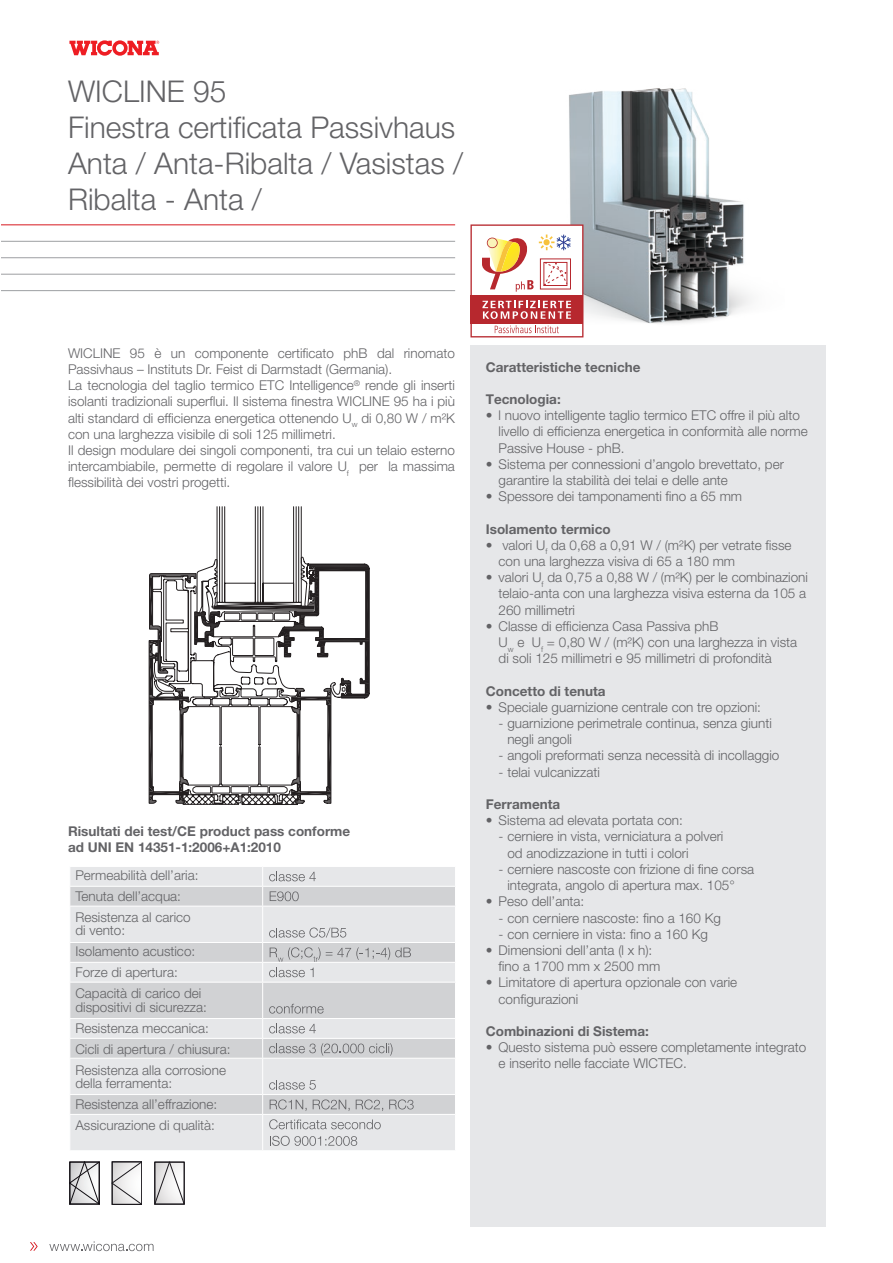
<style>
.page{position:relative;width:893px;height:1263px;background:#fff}
.page>*{position:absolute;margin:0;border:0;box-sizing:border-box;transform-origin:0 0}
.t1{font:300 30px "Helvetica Neue LT Pro";color:#636366}
.t2{font:300 13.5px/16.2px "Helvetica Neue LT Pro";color:#636366}
.t3{font:700 13.5px "Helvetica Neue LT Pro";color:#636366}
.s1{color:#e6e7e9}
</style>
<div class="page">
<svg style="left:69px;top:40px;width:90px;height:16px"></svg>
<svg style="left:49px;top:1241px;width:105px;height:10px"></svg>
<svg style="left:30px;top:1242px;width:8px;height:9px"></svg>
<div style="left:470px;top:345px;width:356px;height:882px;background:#e6e7e9"></div>
<hr style="left:1px;top:224px;width:454px;height:1px;background:#d7171f">
<hr style="left:1px;top:241px;width:454px;height:1px;background:#9d9fa2">
<hr style="left:1px;top:257px;width:454px;height:1px;background:#9d9fa2">
<hr style="left:1px;top:274px;width:454px;height:1px;background:#9d9fa2">
<hr style="left:1px;top:290px;width:454px;height:1px;background:#9d9fa2">
<img style="left:496px;top:88px;width:255px;height:250px">
<svg style="left:69px;top:1162px;width:31px;height:42px"></svg>
<svg style="left:112px;top:1162px;width:30px;height:42px"></svg>
<svg style="left:154px;top:1162px;width:31px;height:42px"></svg>
<svg style="left:470px;top:224px;width:113px;height:113px"></svg>
<div style="left:70px;top:867px;width:385px;height:283px;background:#e6e7e9"></div>
<svg style="left:70px;top:887px;width:385px;height:227px;background:#dbdcde"></svg>
<hr style="left:69px;top:886px;width:194px;height:1px;background:#fff">
<hr style="left:263px;top:886px;width:193px;height:1px;background:#fff">
<svg style="left:262px;top:867px;width:1px;height:39px"></svg>
<hr style="left:69px;top:906px;width:194px;height:1px;background:#fff">
<hr style="left:263px;top:906px;width:193px;height:1px;background:#fff">
<hr style="left:262px;top:906px;width:1px;height:36px;background:#fff">
<hr style="left:69px;top:942px;width:194px;height:1px;background:#fff">
<hr style="left:263px;top:942px;width:193px;height:1px;background:#fff">
<hr style="left:69px;top:962px;width:194px;height:1px;background:#fff">
<hr style="left:263px;top:962px;width:193px;height:1px;background:#fff">
<svg style="left:262px;top:943px;width:1px;height:39px"></svg>
<hr style="left:69px;top:982px;width:194px;height:1px;background:#fff">
<hr style="left:263px;top:982px;width:193px;height:1px;background:#fff">
<hr style="left:262px;top:982px;width:1px;height:36px;background:#fff">
<hr style="left:69px;top:1018px;width:194px;height:1px;background:#fff">
<hr style="left:263px;top:1018px;width:193px;height:1px;background:#fff">
<hr style="left:69px;top:1038px;width:194px;height:1px;background:#fff">
<hr style="left:263px;top:1038px;width:193px;height:1px;background:#fff">
<svg style="left:262px;top:1019px;width:1px;height:39px"></svg>
<hr style="left:69px;top:1058px;width:194px;height:1px;background:#fff">
<hr style="left:263px;top:1058px;width:193px;height:1px;background:#fff">
<hr style="left:262px;top:1058px;width:1px;height:36px;background:#fff">
<hr style="left:69px;top:1094px;width:194px;height:1px;background:#fff">
<hr style="left:263px;top:1094px;width:193px;height:1px;background:#fff">
<svg style="left:262px;top:1095px;width:1px;height:19px"></svg>
<hr style="left:69px;top:1114px;width:194px;height:1px;background:#fff">
<hr style="left:263px;top:1114px;width:193px;height:1px;background:#fff">
<hr style="left:262px;top:1115px;width:1px;height:35px;background:#fff">
<svg style="left:269px;top:871px;width:47px;height:10px"></svg>
<svg style="left:270px;top:891px;width:29px;height:10px"></svg>
<svg style="left:269px;top:927px;width:77px;height:10px"></svg>
<svg style="left:269px;top:947px;width:142px;height:30px;background:#d2d3d5"></svg>
<svg style="left:269px;top:1004px;width:55px;height:9px"></svg>
<svg style="left:269px;top:1023px;width:47px;height:10px"></svg>
<svg style="left:269px;top:1043px;width:124px;height:13px;background:#bdbec0"></svg>
<svg style="left:269px;top:1080px;width:47px;height:10px"></svg>
<svg style="left:270px;top:1099px;width:37px;height:12px"></svg>
<svg style="left:313px;top:1099px;width:37px;height:12px"></svg>
<svg style="left:356px;top:1099px;width:27px;height:12px"></svg>
<svg style="left:389px;top:1099px;width:25px;height:10px"></svg>
<svg style="left:269px;top:1119px;width:112px;height:10px"></svg>
<svg style="left:270px;top:1136px;width:87px;height:10px"></svg>
<svg style="left:149px;top:506px;width:220px;height:299px"></svg>
<p class="t1" style="left:68px;top:73px;width:160px">WICLINE 95</p>
<p class="t1" style="left:68px;top:109px;width:389px">Finestra certificata Passivhaus</p>
<p class="t1" style="left:68px;top:145px;width:397px">Anta / Anta-Ribalta / Vasistas /</p>
<p class="t1" style="left:68px;top:181px;width:195px">Ribalta - Anta /</p>
<p class="t2" style="left:68px;top:345px;width:388px">WICLINE 95 è un componente certificato phB dal rinomato<br>Passivhaus – Instituts Dr. Feist di Darmstadt (Germania).</p>
<p class="t2" style="left:68px;top:377px;width:388px;text-align:justify">La tecnologia del taglio termico ETC Intelligence<sup>®</sup> rende gli inserti isolanti tradizionali superflui. Il sistema finestra WICLINE 95 ha i più alti standard di efficienza energetica ottenendo U<sub>w</sub> di 0,80 W / m²K con una larghezza visibile di soli 125 millimetri.</p>
<p class="t2" style="left:68px;top:442px;width:388px;text-align:justify">Il design modulare dei singoli componenti, tra cui un telaio esterno intercambiabile, permette di regolare il valore U<sub>f</sub> per la massima flessibilità dei vostri progetti.</p>
<p class="t3" style="left:68px;top:822px;width:284px">Risultati dei test/CE product pass conforme</p>
<p class="t3" style="left:68px;top:839px;width:214px">ad UNI EN 14351-1:2006+A1:2010</p>
<p class="t2" style="left:75px;top:867px;width:125px">Permeabilità dell’aria:</p>
<p class="t2" style="left:75px;top:888px;width:107px">Tenuta dell’acqua:</p>
<p class="t2" style="left:75px;top:909px;width:117px">Resistenza al carico</p>
<p class="t2" style="left:75px;top:922px;width:51px">di vento:</p>
<p class="t2" style="left:75px;top:943px;width:121px">Isolamento acustico:</p>
<p class="t2" style="left:75px;top:964px;width:104px">Forze di apertura:</p>
<p class="t2" style="left:75px;top:985px;width:127px">Capacità di carico dei</p>
<p class="t2" style="left:75px;top:999px;width:133px">dispositivi di sicurezza:</p>
<p class="t2" style="left:75px;top:1020px;width:135px">Resistenza meccanica:</p>
<p class="t2" style="left:75px;top:1041px;width:157px">Cicli di apertura / chiusura:</p>
<p class="t2" style="left:75px;top:1062px;width:152px">Resistenza alla corrosione</p>
<p class="t2" style="left:75px;top:1075px;width:98px">della ferramenta:</p>
<p class="t2" style="left:75px;top:1096px;width:143px">Resistenza all’effrazione:</p>
<p class="t2" style="left:75px;top:1117px;width:141px">Assicurazione di qualità:</p>
<p class="t3" style="left:486px;top:358px;width:156px">Caratteristiche tecniche</p>
<p class="t3" style="left:486px;top:391px;width:76px">Tecnologia:</p>
<p class="t2" style="left:499px;top:407px;width:311px;text-indent:-13px">• l nuovo intelligente taglio termico ETC offre il più alto livello di efficienza energetica in conformità alle norme<br>Passive House - phB.</p>
<p class="t2" style="left:499px;top:456px;width:287px;text-indent:-13px">• Sistema per connessioni d’angolo brevettato, per garantire la stabilità dei telai e delle ante</p>
<p class="t2" style="left:486px;top:488px;width:258px">• Spessore dei tamponamenti fino a 65 mm</p>
<p class="t3" style="left:486px;top:520px;width:126px">Isolamento termico</p>
<p class="t2" style="left:486px;top:537px;width:307px">• valori U<sub>f</sub> da 0,68 a 0,91 W / (m²K) per vetrate fisse</p>
<p class="t2" style="left:499px;top:553px;width:238px">con una larghezza visiva di 65 a 180 mm</p>
<p class="t2" style="left:499px;top:569px;width:311px;text-indent:-13px">• valori U<sub>f</sub> da 0,75 a 0,88 W / (m²K) per le combinazioni telaio-anta con una larghezza visiva esterna da 105 a<br>260 millimetri</p>
<p class="t2" style="left:486px;top:618px;width:234px">• Classe di efficienza Casa Passiva phB</p>
<p class="t2" style="left:499px;top:634px;width:300px">U<sub>w</sub> e U<sub>f</sub> = 0,80 W / (m²K) con una larghezza in vista di soli 125 millimetri e 95 millimetri di profondità</p>
<p class="t3" style="left:486px;top:682px;width:121px">Concetto di tenuta</p>
<p class="t2" style="left:486px;top:699px;width:277px">• Speciale guarnizione centrale con tre opzioni:</p>
<p class="t2" style="left:499px;top:715px;width:275px">- guarnizione perimetrale continua, senza giunti</p>
<p class="t2" style="left:499px;top:731px;width:75px"><span class="s1">-</span> negli angoli</p>
<p class="t2" style="left:499px;top:747px;width:282px">- angoli preformati senza necessità di incollaggio</p>
<p class="t2" style="left:499px;top:763px;width:103px">- telai vulcanizzati</p>
<p class="t3" style="left:486px;top:796px;width:76px">Ferramenta</p>
<p class="t2" style="left:486px;top:812px;width:199px">• Sistema ad elevata portata con:</p>
<p class="t2" style="left:499px;top:828px;width:226px">- cerniere in vista, verniciatura a polveri</p>
<p class="t2" style="left:499px;top:844px;width:192px"><span class="s1">-</span> od anodizzazione in tutti i colori</p>
<p class="t2" style="left:499px;top:861px;width:257px">- cerniere nascoste con frizione di fine corsa</p>
<p class="t2" style="left:499px;top:877px;width:238px"><span class="s1">-</span> integrata, angolo di apertura max. 105°</p>
<p class="t2" style="left:486px;top:893px;width:100px">• Peso dell’anta:</p>
<p class="t2" style="left:499px;top:909px;width:224px">- con cerniere nascoste: fino a 160 Kg</p>
<p class="t2" style="left:499px;top:925px;width:211px">- con cerniere in vista: fino a 160 Kg</p>
<p class="t2" style="left:486px;top:942px;width:168px">• Dimensioni dell’anta (l x h):</p>
<p class="t2" style="left:499px;top:958px;width:163px">fino a 1700 mm x 2500 mm</p>
<p class="t2" style="left:486px;top:974px;width:253px">• Limitatore di apertura opzionale con varie</p>
<p class="t2" style="left:499px;top:990px;width:81px">configurazioni</p>
<p class="t3" style="left:486px;top:1023px;width:165px">Combinazioni di Sistema:</p>
<p class="t2" style="left:486px;top:1039px;width:322px">• Questo sistema può essere completamente integrato</p>
<p class="t2" style="left:499px;top:1055px;width:190px">e inserito nelle facciate WICTEC.</p>
</div>
